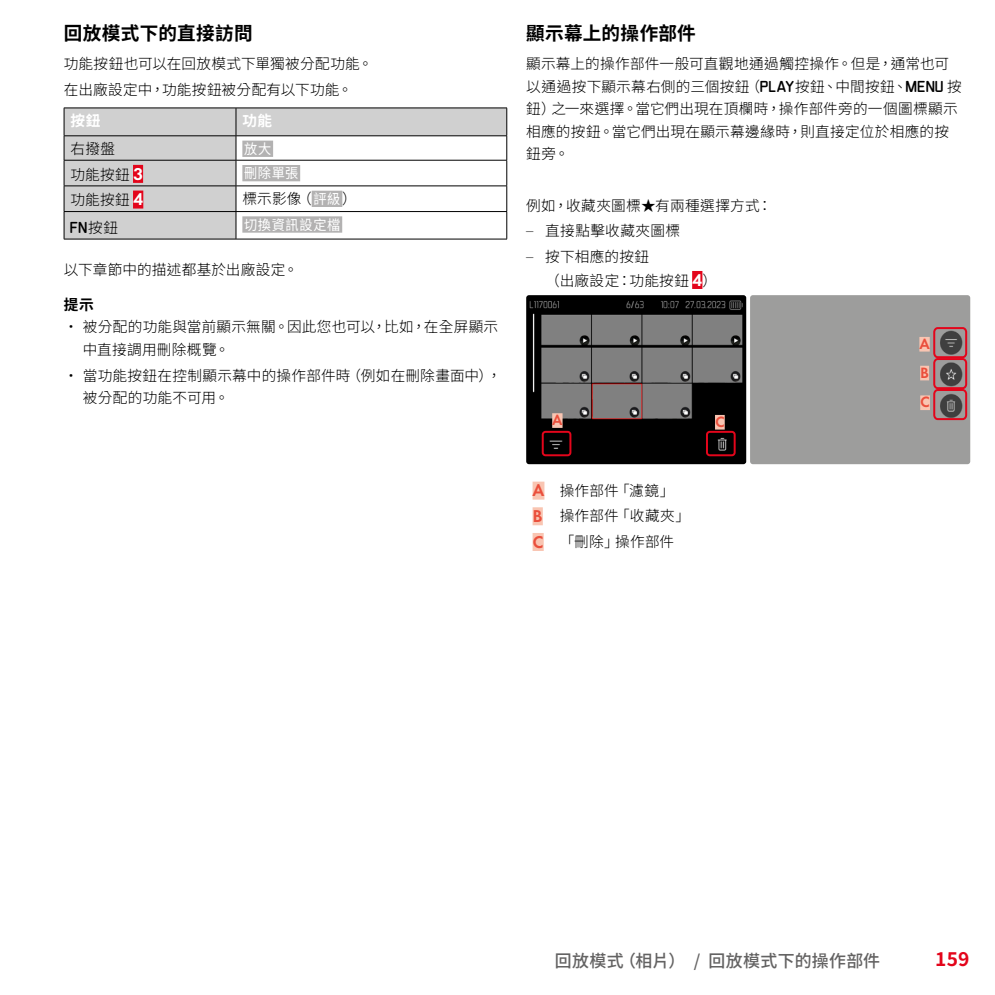
<style>
.page{position:relative;width:995px;height:995px;background:#fff}
.page>*{position:absolute;margin:0;border:0;box-sizing:border-box;transform-origin:0 0}
.t1{font:700 19.12px "Noto Sans TC";color:#e3051b}
.t2{font:700 18.45px "Noto Sans TC";letter-spacing:.02em;color:#000}
.t3{font:500 16.88px "Noto Sans TC";letter-spacing:.025em;color:#646363}
.t4{font:300 14.62px/22.5px "Noto Sans TC";letter-spacing:.02em;color:#000}
.t5{font:700 14.62px "Noto Sans TC";color:#fff}
.t6{font:700 14.62px "Noto Sans TC";color:#000}
.t7{font:13.95px "Noto Sans TC";letter-spacing:.055em;color:#fff;scale:.95 1}
.t8{font:13.95px "LG1054";color:#000;scale:1.05 1}
.t9{font:700 13.72px/29.2px "Futura Nowfor Leica Text";color:#ea4f3c;text-align:justify}
.s1{font-family:"Futura Nowfor Leica Text";font-weight:700;font-size:15.75px;color:#fff}
.s2{font-weight:400;font-size:13.95px;color:#fff}
.s3{font-family:"Noto Sans TC";font-weight:300;font-size:14.62px}
.s4{font-family:"LG1054";font-weight:400;font-size:13.95px}
.s5{font-family:"Futura Nowfor Leica Text"}
.s6{font-family:"Futura Nowfor Leica Text";font-weight:700;font-size:15.75px;color:#ea4f3c}
</style>
<div class="page">
<svg style="left:65px;top:109px;width:441px;height:130px;fill:#d0d0d0"></svg>
<hr style="left:64px;top:108px;width:172px;height:1px;background:#000">
<hr style="left:236px;top:108px;width:271px;height:1px;background:#000">
<hr style="left:64px;top:135px;width:172px;height:1px;background:#000">
<hr style="left:236px;top:135px;width:271px;height:1px;background:#000">
<hr style="left:64px;top:160px;width:172px;height:1px;background:#000">
<hr style="left:236px;top:160px;width:271px;height:1px;background:#000">
<hr style="left:64px;top:185px;width:172px;height:1px;background:#000">
<hr style="left:236px;top:185px;width:271px;height:1px;background:#000">
<hr style="left:64px;top:211px;width:172px;height:1px;background:#000">
<svg style="left:64px;top:108px;width:1px;height:131px"></svg>
<hr style="left:236px;top:211px;width:271px;height:1px;background:#000">
<svg style="left:236px;top:108px;width:1px;height:131px"></svg>
<svg style="left:506px;top:108px;width:1px;height:131px"></svg>
<hr style="left:64px;top:239px;width:172px;height:1px;background:#000">
<hr style="left:236px;top:239px;width:271px;height:1px;background:#000">
<div style="left:242px;top:141px;width:31px;height:16px;background:#b3b2b2"></div>
<div style="left:133px;top:165px;width:10px;height:18px;background:#e3051b"></div>
<div style="left:242px;top:165px;width:58px;height:16px;background:#b3b2b2"></div>
<div style="left:133px;top:191px;width:10px;height:18px;background:#e3051b"></div>
<div style="left:312px;top:191px;width:30px;height:16px;background:#b3b2b2"></div>
<div style="left:242px;top:216px;width:100px;height:17px;background:#b3b2b2"></div>
<div style="left:692px;top:271px;width:10px;height:18px;background:#e3051b"></div>
<img style="left:526px;top:295px;width:220px;height:169px">
<div style="left:750px;top:295px;width:220px;height:169px;background:#9d9d9c;border-radius:3px"></div>
<img style="left:750px;top:295px;width:214px;height:126px">
<div style="left:542px;top:431px;width:29px;height:25px;border:2px solid #e3051b;border-radius:3px"></div>
<div style="left:706px;top:431px;width:30px;height:25px;border:2px solid #e3051b;border-radius:3px"></div>
<div style="left:933px;top:327px;width:34px;height:31px;border:2px solid #e3051b;border-radius:4px"></div>
<div style="left:933px;top:358px;width:34px;height:31px;border:2px solid #e3051b;border-radius:4px"></div>
<div style="left:933px;top:389px;width:34px;height:31px;border:2px solid #e3051b;border-radius:4px"></div>
<div style="left:919px;top:337px;width:11px;height:15px;background:#f9c5b2"></div>
<div style="left:920px;top:366px;width:9px;height:14px;background:#f9c5b2"></div>
<div style="left:920px;top:395px;width:10px;height:15px;background:#f9c5b2"></div>
<div style="left:715px;top:415px;width:10px;height:15px;background:#f9c5b2"></div>
<div style="left:552px;top:413px;width:11px;height:15px;background:#f9c5b2"></div>
<div style="left:533px;top:482px;width:11px;height:18px;background:#f9c5b2"></div>
<div style="left:533px;top:507px;width:10px;height:18px;background:#f9c5b2"></div>
<div style="left:533px;top:533px;width:11px;height:18px;background:#f9c5b2"></div>
<p class="t2" style="left:64px;top:23px;width:190px">回放模式下的直接訪問</p>
<p class="t4" style="left:64px;top:51px;width:311px;line-height:25.7px">功能按鈕也可以在回放模式下單獨被分配功能。在出廠設定中，功能按鈕被分配有以下功能。</p>
<p class="t5" style="left:70px;top:112px;width:31px">按鈕</p>
<p class="t5" style="left:242px;top:112px;width:31px">功能</p>
<p class="t4" style="left:70px;top:138px;width:46px">右撥盤</p>
<p class="t7" style="left:244px;top:141px;width:30px">放大</p>
<p class="t4" style="left:70px;top:163px;width:74px">功能按鈕 <span class="s1">3</span></p>
<p class="t7" style="left:244px;top:165px;width:59px">刪除單張</p>
<p class="t4" style="left:70px;top:189px;width:74px">功能按鈕 <span class="s1">4</span></p>
<p class="t4" style="left:242px;top:188px;width:116px">標示影像（ <span class="s2">評級</span> ）</p>
<p class="t8" style="left:70px;top:219px;width:47px">FN<span class="s3">按鈕</span></p>
<p class="t7" style="left:244px;top:217px;width:103px">切換資訊設定檔</p>
<p class="t4" style="left:64px;top:258px;width:236px">以下章節中的描述都基於出廠設定。</p>
<p class="t6" style="left:64px;top:296px;width:31px">提示</p>
<p class="t4" style="left:83px;top:316px;width:417px;text-indent:-19px">• 被分配的功能與當前顯示無關。因此您也可以，比如，在全屏顯示中直接調用刪除概覽。</p>
<p class="t4" style="left:83px;top:364px;width:420px;text-indent:-19px">• 當功能按鈕在控制顯示幕中的操作部件時（例如在刪除畫面中），被分配的功能不可用。</p>
<p class="t2" style="left:526px;top:23px;width:171px">顯示幕上的操作部件</p>
<p class="t4" style="left:526px;top:53px;width:437px">顯示幕上的操作部件一般可直觀地通過觸控操作。但是，通常也可以通過按下顯示幕右側的三個按鈕（<span class="s4">PLAY</span>按鈕、中間按鈕、<span class="s4">MENU</span> 按鈕）之一來選擇。當它們出現在頂欄時，操作部件旁的一個圖標顯示相應的按鈕。當它們出現在顯示幕邊緣時，則直接定位於相應的按鈕旁。</p>
<p class="t4" style="left:526px;top:194px;width:248px">例如，收藏夾圖標★有兩種選擇方式：</p>
<p class="t4" style="left:526px;top:220px;width:155px"><span class="s5">–</span> 直接點擊收藏夾圖標</p>
<p class="t4" style="left:545px;top:245px;width:173px;line-height:23.6px;text-indent:-19px"><span class="s5">–</span> 按下相應的按鈕<br>（出廠設定：功能按鈕 <span class="s1">4</span>）</p>
<p class="t9" style="left:552px;top:404px;width:12px">A</p>
<p class="t9" style="left:715px;top:406px;width:11px">C</p>
<p class="t4" style="left:533px;top:478px;width:159px;line-height:25.7px"><span class="s6">A</span> 操作部件「濾鏡」<br><span class="s6">B</span> 操作部件「收藏夾」<br><span class="s6">C</span> 「刪除」操作部件</p>
<p class="t9" style="left:919px;top:328px;width:12px">A B C</p>
<p class="t3" style="left:555px;top:951px;width:327px">回放模式（相片） / 回放模式下的操作部件</p>
<h1 class="t1" style="left:935px;top:948px;width:36px">159</h1>
</div>
